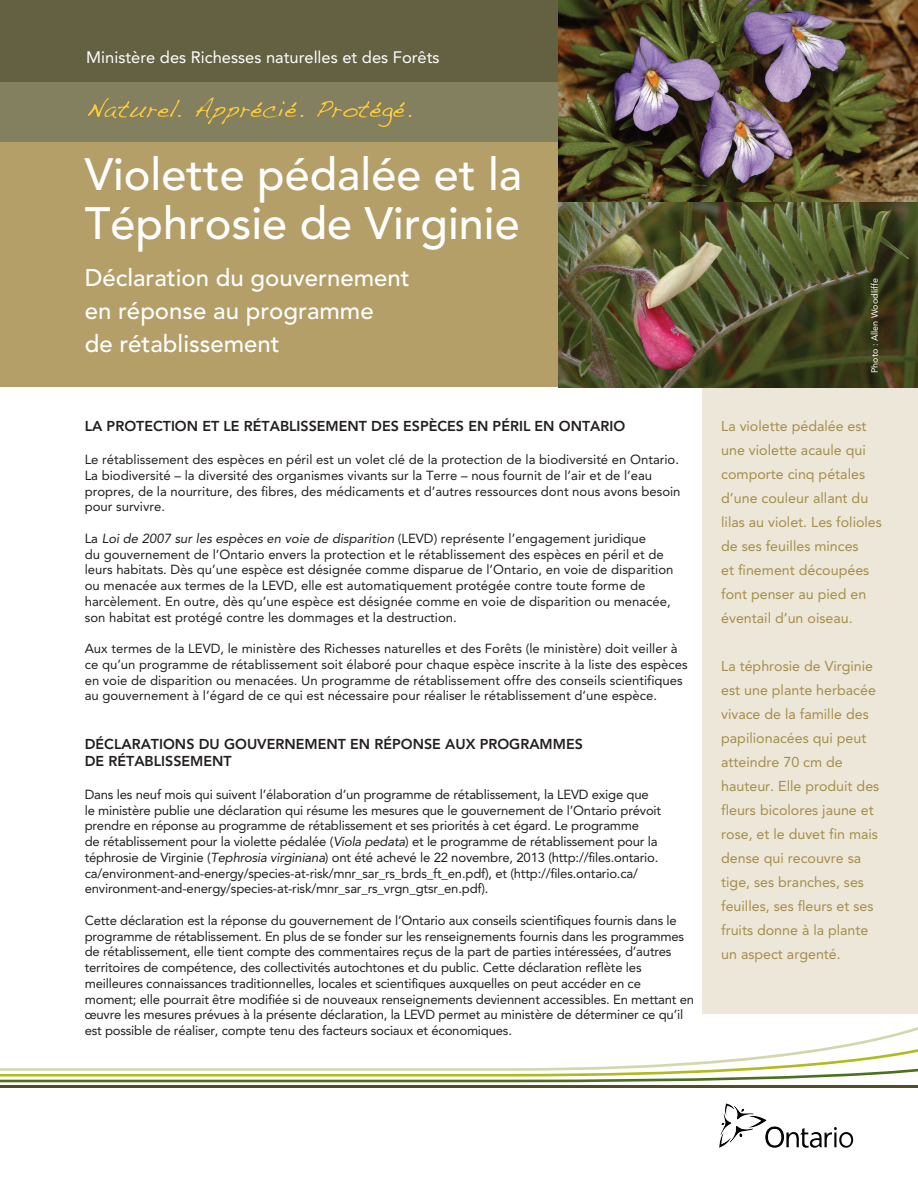
<style>
.page{position:relative;width:918px;height:1188px;background:#fff}
.page>*{position:absolute;margin:0;border:0;box-sizing:border-box;transform-origin:0 0}
.t1{font:500 45px/49.5px "Avenir LT Std";color:#fff}
.t2{font:500 24px/33px "Avenir LT Std";color:#fff}
.t3{font:16.5px "Avenir LT Std";color:#fff}
.t4{font:14.25px/24px "Avenir LT Std";color:#a58e49}
.t5{font:800 14.25px/17.1px "Avenir LT Std";color:#231f20}
.t6{font:13.2px/15.8px "Avenir LT Std";letter-spacing:-.015em;color:#231f20}
.t7{font:9px "Avenir LT Std";color:#fff}
.s1{font-style:italic}
</style>
<div class="page">
<div style="left:703px;top:314px;width:215px;height:699px;background:#ede7d9"></div>
<div style="left:0;top:138px;width:918px;height:249px;background:#b49f68"></div>
<div style="left:0;top:0;width:918px;height:84px;background:#646143"></div>
<div style="left:0;top:82px;width:577px;height:60px;background:#83805f"></div>
<img style="left:725px;top:1104px;width:22px;height:16px">
<hr style="left:0;top:1085px;width:918px;height:3px;background:#514e25">
<svg style="left:0;top:1041px;width:918px;height:41px"></svg>
<svg style="left:88px;top:98px;width:93px;height:20px"></svg>
<svg style="left:196px;top:98px;width:108px;height:26px"></svg>
<svg style="left:317px;top:101px;width:95px;height:26px"></svg>
<img style="left:558px;top:201px;width:360px;height:186px">
<img style="left:558px;top:0;width:360px;height:201px">
<p class="t3" style="left:86px;top:47px;width:355px">Ministère des Richesses naturelles et des Forêts</p>
<p class="t1" style="left:85px;top:150px;width:439px">Violette pédalée et la<br>Téphrosie de Virginie</p>
<p class="t2" style="left:85px;top:261px;width:327px">Déclaration du gouvernement en réponse au programme<br>de rétablissement</p>
<p class="t5" style="left:85px;top:418px;width:542px">LA PROTECTION ET LE RÉTABLISSEMENT DES ESPÈCES EN PÉRIL EN ONTARIO</p>
<p class="t6" style="left:85px;top:452px;width:597px">Le rétablissement des espèces en péril est un volet clé de la protection de la biodiversité en Ontario.<br>La biodiversité – la diversité des organismes vivants sur la Terre – nous fournit de l’air et de l’eau propres, de la nourriture, des fibres, des médicaments et d’autres ressources dont nous avons besoin pour survivre.</p>
<p class="t6" style="left:85px;top:530px;width:590px">La <span class="s1">Loi de 2007 sur les espèces en voie de disparition</span> (LEVD) représente l’engagement juridique<br>du gouvernement de l’Ontario envers la protection et le rétablissement des espèces en péril et de leurs habitats. Dès qu’une espèce est désignée comme disparue de l’Ontario, en voie de disparition ou menacée aux termes de la LEVD, elle est automatiquement protégée contre toute forme de harcèlement. En outre, dès qu’une espèce est désignée comme en voie de disparition ou menacée, son habitat est protégé contre les dommages et la destruction.</p>
<p class="t6" style="left:85px;top:641px;width:605px">Aux termes de la LEVD, le ministère des Richesses naturelles et des Forêts (le ministère) doit veiller à ce qu’un programme de rétablissement soit élaboré pour chaque espèce inscrite à la liste des espèces en voie de disparition ou menacées. Un programme de rétablissement offre des conseils scientifiques au gouvernement à l’égard de ce qui est nécessaire pour réaliser le rétablissement d’une espèce.</p>
<p class="t5" style="left:85px;top:735px;width:500px">DÉCLARATIONS DU GOUVERNEMENT EN RÉPONSE AUX PROGRAMMES<br>DE RÉTABLISSEMENT</p>
<p class="t6" style="left:85px;top:787px;width:578px">Dans les neuf mois qui suivent l’élaboration d’un programme de rétablissement, la LEVD exige que le ministère publie une déclaration qui résume les mesures que le gouvernement de l’Ontario prévoit prendre en réponse au programme de rétablissement et ses priorités à cet égard. Le programme<br>de rétablissement pour la violette pédalée (<span class="s1">Viola pedata</span>) et le programme de rétablissement pour la téphrosie de Virginie (<span class="s1">Tephrosia virginiana</span>) ont été achevé le 22 novembre, 2013 (http://files.ontario. ca/environment-and-energy/species-at-risk/mnr_sar_rs_brds_ft_en.pdf), et (http://files.ontario.ca/ environment-and-energy/species-at-risk/mnr_sar_rs_vrgn_gtsr_en.pdf).</p>
<p class="t6" style="left:85px;top:913px;width:611px">Cette déclaration est la réponse du gouvernement de l’Ontario aux conseils scientifiques fournis dans le programme de rétablissement. En plus de se fonder sur les renseignements fournis dans les programmes de rétablissement, elle tient compte des commentaires reçus de la part de parties intéressées, d’autres territoires de compétence, des collectivités autochtones et du public. Cette déclaration reflète les meilleures connaissances traditionnelles, locales et scientifiques auxquelles on peut accéder en ce moment; elle pourrait être modifiée si de nouveaux renseignements deviennent accessibles. En mettant en œuvre les mesures prévues à la présente déclaration, la LEVD permet au ministère de déterminer ce qu’il est possible de réaliser, compte tenu des facteurs sociaux et économiques.</p>
<p class="t7" style="left:870px;top:373px;width:96px;rotate:-90deg">Photo : Allen Woodliffe</p>
<p class="t4" style="left:721px;top:414px;width:162px">La violette pédalée est une violette acaule qui comporte cinq pétales d’une couleur allant du lilas au violet. Les folioles de ses feuilles minces<br>et finement découpées font penser au pied en éventail d’un oiseau.</p>
<p class="t4" style="left:721px;top:654px;width:160px">La téphrosie de Virginie est une plante herbacée vivace de la famille des papilionacées qui peut atteindre 70 cm de hauteur. Elle produit des fleurs bicolores jaune et rose, et le duvet fin mais dense qui recouvre sa tige, ses branches, ses feuilles, ses fleurs et ses fruits donne à la plante un aspect argenté.</p>
</div>
